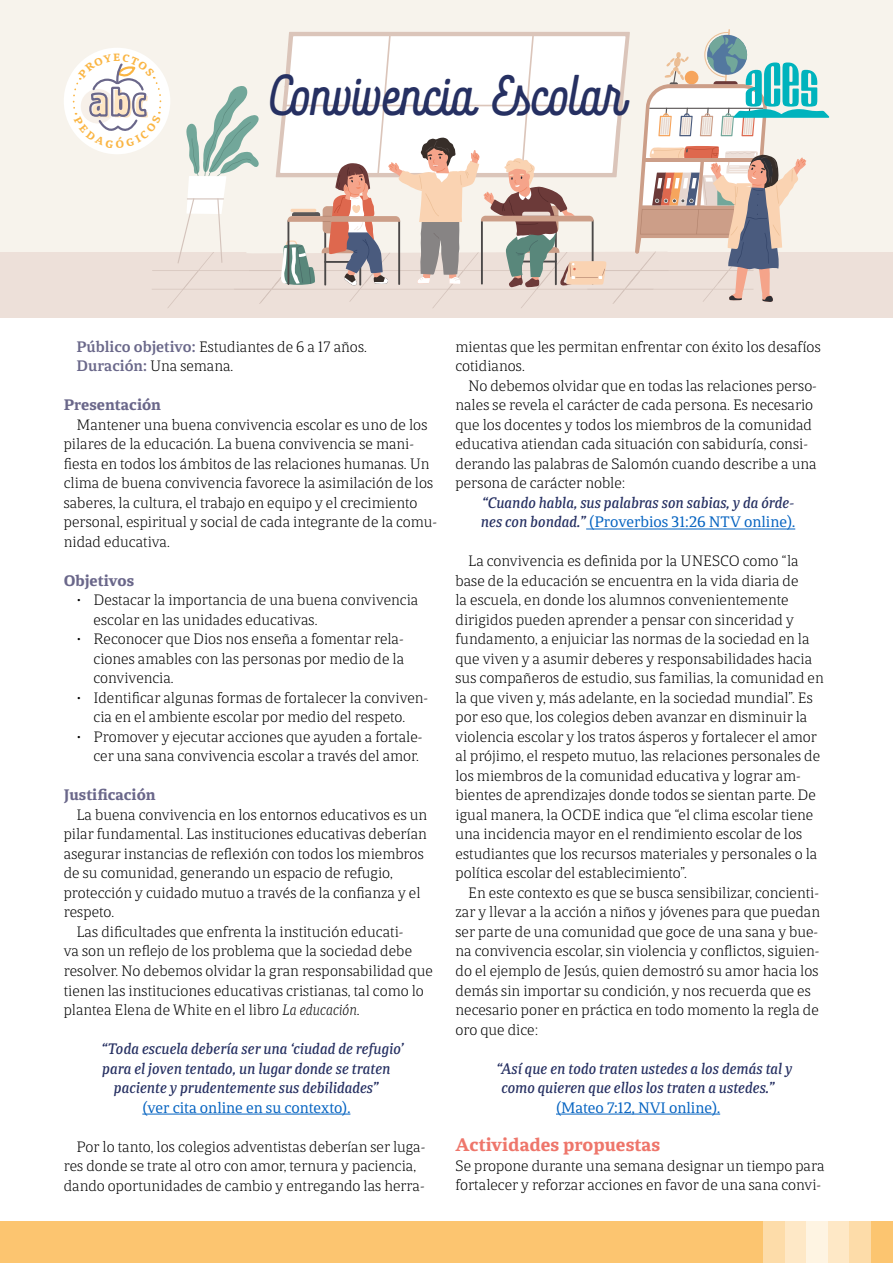
<style>
.page{position:relative;width:893px;height:1263px;background:#fff}
.page>*{position:absolute;margin:0;border:0;box-sizing:border-box;transform-origin:0 0}
.t1{font:900 49.5px "Rockeby Sc One";color:#263062}
.t2{font:700 19.5px "Calicanto";color:#ee766b}
.t3{font:300 16.5px/19.5px "Calicanto";color:#000}
.t4{font:italic 500 16.5px/19.5px "Calicanto";color:#263062}
.t5{font:16.5px "Calicanto";color:#0563c1}
.t6{font:700 16.5px "Calicanto";color:#6a678a}
.s1{font-weight:600;color:#6a688a}
.s2{font-style:italic}
.s3{font-weight:400;font-style:normal;color:#0563c1}
</style>
<div class="page">
<div style="left:0;top:1221px;width:763px;height:42px;background:#fcc570"></div>
<div style="left:785px;top:1221px;width:21px;height:42px;background:#fee8c6"></div>
<div style="left:806px;top:1221px;width:22px;height:42px;background:#fef4e2"></div>
<div style="left:763px;top:1221px;width:22px;height:42px;background:#fddca9"></div>
<div style="left:828px;top:1221px;width:22px;height:42px;background:#fee8c6"></div>
<div style="left:871px;top:1221px;width:22px;height:42px;background:#fcc570"></div>
<div style="left:850px;top:1221px;width:21px;height:42px;background:#fddca9"></div>
<div style="left:0;top:0;width:893px;height:318px;background:#f7f3ec"></div>
<div style="left:0;top:253px;width:893px;height:65px;background:#ede0d9"></div>
<hr style="left:142px;top:1114px;width:208px;height:1px;background:#0563c1">
<hr style="left:586px;top:529px;width:209px;height:1px;background:#0563c1">
<hr style="left:556px;top:1114px;width:164px;height:1px;background:#0563c1">
<div style="left:64px;top:48px;width:106px;height:106px;background:#fff;border-radius:50%"></div>
<svg style="left:72px;top:29px;width:757px;height:279px"></svg>
<h1 class="t1" style="left:268px;top:69px;width:358px">Convivencia Escolar</h1>
<p class="t3" style="left:77px;top:337px;width:292px"><span class="s1">Público objetivo:</span> Estudiantes de 6 a 17 años.<br><span class="s1">Duración:</span> Una semana.</p>
<p class="t6" style="left:64px;top:395px;width:99px">Presentación</p>
<p class="t3" style="left:64px;top:415px;width:375px;text-indent:13px">Mantener una buena convivencia escolar es uno de los pilares de la educación. La buena convivencia se mani&shy;fiesta en todos los ámbitos de las relaciones humanas. Un clima de buena convivencia favorece la asimilación de los saberes, la cultura, el trabajo en equipo y el crecimiento personal, espiritual y social de cada integrante de la comu&shy;nidad educativa.</p>
<p class="t6" style="left:64px;top:570px;width:72px">Objetivos</p>
<p class="t3" style="left:94px;top:590px;width:326px;text-indent:-17px">• Destacar la importancia de una buena convivencia escolar en las unidades educativas.</p>
<p class="t3" style="left:94px;top:629px;width:312px;text-align:justify;text-indent:-17px">• Reconocer que Dios nos enseña a fomentar rela&shy;ciones amables con las personas por medio de la convivencia.</p>
<p class="t3" style="left:77px;top:688px;width:353px;text-align:center">• Identificar algunas formas de fortalecer la conviven&shy;cia en el ambiente escolar por medio del respeto.</p>
<p class="t3" style="left:77px;top:727px;width:347px;text-align:right">• Promover y ejecutar acciones que ayuden a fortale&shy;cer una sana convivencia escolar a través del amor.</p>
<p class="t6" style="left:64px;top:785px;width:94px">Justificación</p>
<p class="t3" style="left:64px;top:805px;width:365px;text-indent:13px">La buena convivencia en los entornos educativos es un pilar fundamental. Las instituciones educativas deberían asegurar instancias de reflexión con todos los miembros de su comunidad, generando un espacio de refugio, protección y cuidado mutuo a través de la confianza y el respeto.</p>
<p class="t3" style="left:64px;top:922px;width:371px;text-indent:13px">Las dificultades que enfrenta la institución educati-<br>va son un reflejo de los problema que la sociedad debe resolver. No debemos olvidar la gran responsabilidad que tienen las instituciones educativas cristianas, tal como lo plantea Elena de White en el libro <span class="s2">La educación</span>.</p>
<p class="t4" style="left:102px;top:1039px;width:304px">“Toda escuela debería ser una ‘ciudad de refugio’</p>
<p class="t4" style="left:102px;top:1058px;width:290px">para el joven tentado, un lugar donde se traten</p>
<p class="t4" style="left:114px;top:1078px;width:267px">paciente y prudentemente sus debilidades”</p>
<p class="t5" style="left:142px;top:1098px;width:210px">(ver cita online en su contexto).</p>
<p class="t3" style="left:64px;top:1136px;width:363px;text-indent:13px">Por lo tanto, los colegios adventistas deberían ser luga&shy;res donde se trate al otro con amor, ternura y paciencia, dando oportunidades de cambio y entregando las herra-</p>
<p class="t3" style="left:455px;top:337px;width:367px">mientas que les permitan enfrentar con éxito los desafíos cotidianos.</p>
<p class="t3" style="left:455px;top:376px;width:363px;text-indent:13px">No debemos olvidar que en todas las relaciones perso&shy;nales se revela el carácter de cada persona. Es necesario que los docentes y todos los miembros de la comunidad educativa atiendan cada situación con sabiduría, consi&shy;derando las palabras de Salomón cuando describe a una persona de carácter noble:</p>
<p class="t4" style="left:481px;top:493px;width:316px">“Cuando habla, sus palabras son sabias, y da órde&shy;nes con bondad.” <span class="s3">(Proverbios 31:26 NTV online).</span></p>
<p class="t3" style="left:455px;top:551px;width:370px;text-indent:13px">La convivencia es definida por la UNESCO como “la base de la educación se encuentra en la vida diaria de<br>la escuela, en donde los alumnos convenientemente dirigidos pueden aprender a pensar con sinceridad y fundamento, a enjuiciar las normas de la sociedad en la que viven y a asumir deberes y responsabilidades hacia sus compañeros de estudio, sus familias, la comunidad en la que viven y, más adelante, en la sociedad mundial”. Es por eso que, los colegios deben avanzar en disminuir la violencia escolar y los tratos ásperos y fortalecer el amor al prójimo, el respeto mutuo, las relaciones personales de los miembros de la comunidad educativa y lograr am&shy;bientes de aprendizajes donde todos se sientan parte. De igual manera, la OCDE indica que “el clima escolar tiene una incidencia mayor en el rendimiento escolar de los estudiantes que los recursos materiales y personales o la política escolar del establecimiento”.</p>
<p class="t3" style="left:455px;top:883px;width:366px;text-indent:13px">En este contexto es que se busca sensibilizar, concienti&shy;zar y llevar a la acción a niños y jóvenes para que puedan ser parte de una comunidad que goce de una sana y bue&shy;na convivencia escolar, sin violencia y conflictos, siguien&shy;do el ejemplo de Jesús, quien demostró su amor hacia los demás sin importar su condición, y nos recuerda que es necesario poner en práctica en todo momento la regla de oro que dice:</p>
<p class="t4" style="left:496px;top:1058px;width:297px">“Así que en todo traten ustedes a los demás tal y como quieren que ellos los traten a ustedes.”</p>
<p class="t5" style="left:556px;top:1098px;width:166px">(Mateo 7:12, NVI online).</p>
<p class="t2" style="left:455px;top:1133px;width:206px">Actividades propuestas</p>
<p class="t3" style="left:455px;top:1156px;width:371px">Se propone durante una semana designar un tiempo para fortalecer y reforzar acciones en favor de una sana convi-</p>
</div>
